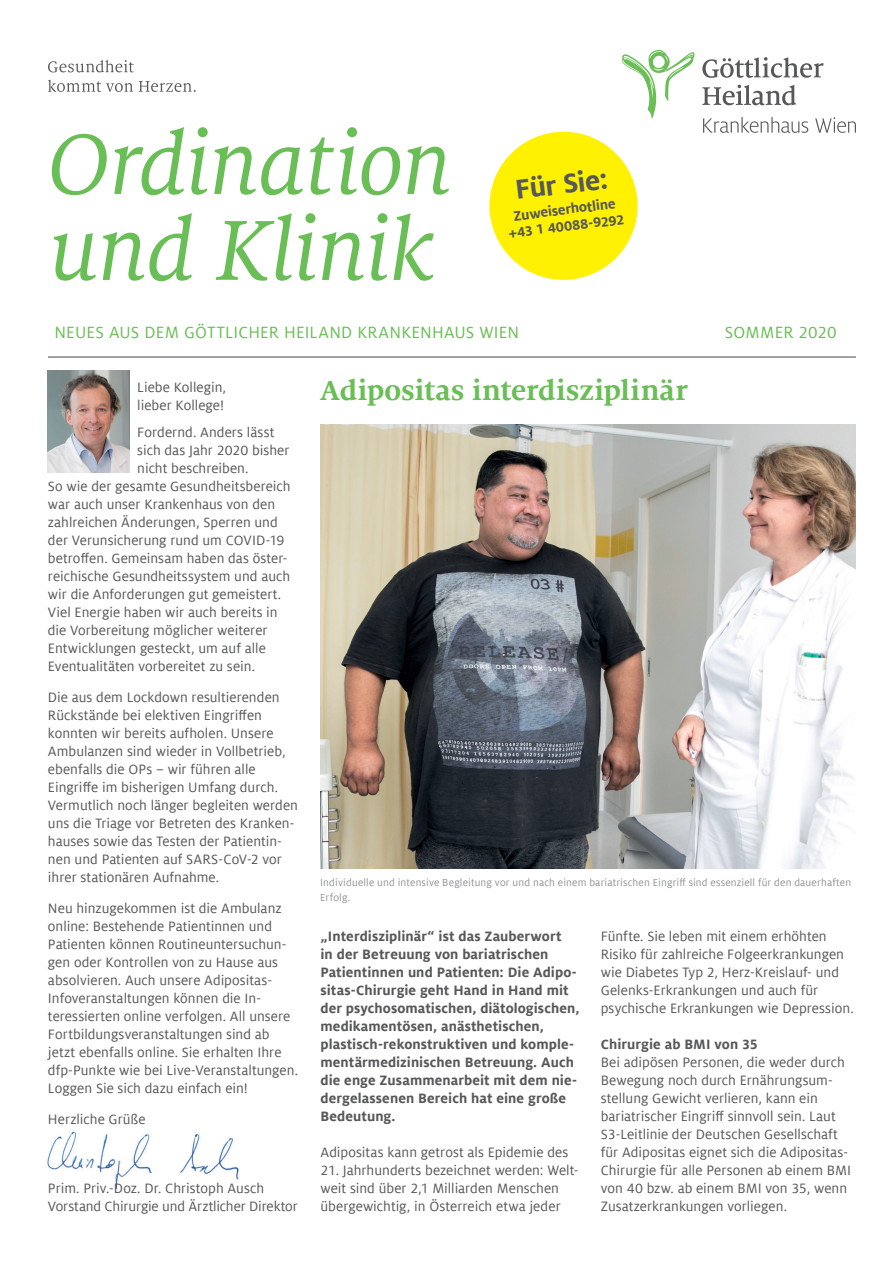
<style>
.page{position:relative;width:893px;height:1263px;background:#fff}
.page>*{position:absolute;margin:0;border:0;box-sizing:border-box;transform-origin:0 0}
.t1{font:italic 94.5px/85.9px "Milo Serif Offc Pro";letter-spacing:-.02em;color:#69be55}
.t2{font:700 30px "Milo Serif Offc Pro";letter-spacing:-.005em;color:#69be55}
.t3{font:700 30px "Milo Offc Pro";color:#57585a}
.t4{font:18px "Milo Offc Pro";letter-spacing:.01em;color:#69be55}
.t5{font:700 15.15px/16.6px "Milo Offc Pro";color:#57585a;text-align:center}
.t6{font:15px/18px "Milo Offc Pro";color:#57585a}
.t7{font:700 15px/18px "Milo Offc Pro";letter-spacing:.005em;color:#57585a}
.t8{font:11.25px/15px "Milo Offc Pro";letter-spacing:.01em;color:#939598}
</style>
<div class="page">
<img style="left:47px;top:1131px;width:192px;height:59px">
<hr style="left:48px;top:356px;width:808px;height:2px;background:#57585a">
<svg style="left:48px;top:60px;width:86px;height:12px"></svg>
<svg style="left:48px;top:80px;width:85px;height:12px"></svg>
<svg style="left:139px;top:81px;width:57px;height:11px"></svg>
<svg style="left:702px;top:85px;width:94px;height:20px"></svg>
<svg style="left:702px;top:57px;width:122px;height:21px"></svg>
<svg style="left:622px;top:50px;width:73px;height:69px"></svg>
<svg style="left:703px;top:117px;width:105px;height:16px"></svg>
<svg style="left:815px;top:117px;width:41px;height:16px"></svg>
<div style="left:489px;top:132px;width:149px;height:148px;background:#fff101;border-radius:50%"></div>
<img style="left:320px;top:425px;width:536px;height:443px">
<img style="left:48px;top:371px;width:82px;height:101px">
<h1 class="t1" style="left:48px;top:121px;width:405px">Ordination und Klinik</h1>
<h2 class="t3" style="left:513px;top:173px;width:94px;rotate:-7deg">Für Sie:</h2>
<p class="t5" style="left:506px;top:208px;width:117px;rotate:-7deg">Zuweiserhotline +43 1 40088-9292</p>
<p class="t4" style="left:54px;top:323px;width:466px">NEUES AUS DEM GÖTTLICHER HEILAND KRANKENHAUS WIEN</p>
<p class="t4" style="left:725px;top:323px;width:113px">SOMMER 2020</p>
<p class="t6" style="left:137px;top:379px;width:90px">Liebe Kollegin, lieber Kollege!</p>
<p class="t6" style="left:137px;top:424px;width:139px">Fordernd. Anders lässt</p>
<p class="t6" style="left:137px;top:442px;width:154px">sich das Jahr 2020 bisher</p>
<p class="t6" style="left:137px;top:460px;width:113px">nicht beschreiben.</p>
<p class="t6" style="left:48px;top:478px;width:244px">So wie der gesamte Gesundheitsbereich</p>
<p class="t6" style="left:48px;top:496px;width:229px">war auch unser Krankenhaus von den</p>
<p class="t6" style="left:48px;top:514px;width:231px">zahlreichen Änderungen, Sperren und</p>
<p class="t6" style="left:48px;top:532px;width:238px">der Verunsicherung rund um COVID-19</p>
<p class="t6" style="left:48px;top:550px;width:241px">betroffen. Gemeinsam haben das öster-</p>
<p class="t6" style="left:48px;top:568px;width:244px">reichische Gesundheitssystem und auch</p>
<p class="t6" style="left:48px;top:586px;width:235px">wir die Anforderungen gut gemeistert.</p>
<p class="t6" style="left:48px;top:604px;width:231px">Viel Energie haben wir auch bereits in</p>
<p class="t6" style="left:48px;top:622px;width:221px">die Vorbereitung möglicher weiterer</p>
<p class="t6" style="left:48px;top:640px;width:219px">Entwicklungen gesteckt, um auf alle</p>
<p class="t6" style="left:48px;top:658px;width:209px">Eventualitäten vorbereitet zu sein.</p>
<p class="t6" style="left:48px;top:688px;width:252px">Die aus dem Lockdown resultierenden Rückstände bei elektiven Eingriffen konnten wir bereits aufholen. Unsere Ambulanzen sind wieder in Vollbetrieb, ebenfalls die OPs – wir führen alle Eingriffe im bisherigen Umfang durch.<br>Vermutlich noch länger begleiten werden uns die Triage vor Betreten des Kranken&shy;hauses sowie das Testen der Patientin&shy;nen und Patienten auf SARS-CoV-2 vor ihrer stationären Aufnahme.</p>
<p class="t6" style="left:48px;top:899px;width:252px">Neu hinzugekommen ist die Ambulanz online: Bestehende Patientinnen und Patienten können Routineuntersuchun&shy;gen oder Kontrollen von zu Hause aus absolvieren. Auch unsere Adipositas-Infoveranstaltungen können die In&shy;teressierten online verfolgen. All unsere Fortbildungsveranstaltungen sind ab jetzt ebenfalls online. Sie erhalten Ihre dfp-Punkte wie bei Live-Veranstaltungen.<br>Loggen Sie sich dazu einfach ein!</p>
<p class="t6" style="left:48px;top:1110px;width:99px">Herzliche Grüße</p>
<p class="t6" style="left:48px;top:1179px;width:251px">Prim. Priv.-Doz. Dr. Christoph Ausch<br>Vorstand Chirurgie und Ärztlicher Direktor</p>
<h2 class="t2" style="left:320px;top:373px;width:369px">Adipositas interdisziplinär</h2>
<p class="t8" style="left:320px;top:875px;width:533px">Individuelle und intensive Begleitung vor und nach einem bariatrischen Eingriff sind essenziell für den dauerhaften<br>Erfolg.</p>
<p class="t7" style="left:320px;top:927px;width:260px">„Interdisziplinär“ ist das Zauberwort<br>in der Betreuung von bariatrischen Patientinnen und Patienten: Die Adipo&shy;sitas-Chirurgie geht Hand in Hand mit der psychosomatischen, diätologischen, medikamentösen, anästhetischen, plastisch-rekonstruktiven und komple&shy;mentärmedizinischen Betreuung. Auch die enge Zusammenarbeit mit dem nie&shy;dergelassenen Bereich hat eine große Bedeutung.</p>
<p class="t6" style="left:320px;top:1143px;width:249px">Adipositas kann getrost als Epidemie des</p>
<p class="t6" style="left:320px;top:1161px;width:259px">21. Jahrhunderts bezeichnet werden: Welt&shy;weit sind über 2,1 Milliarden Menschen übergewichtig, in Österreich etwa jeder</p>
<p class="t6" style="left:601px;top:927px;width:254px">Fünfte. Sie leben mit einem erhöhten Risiko für zahlreiche Folgeerkrankungen wie Diabetes Typ 2, Herz-Kreislauf- und Gelenks-Erkrankungen und auch für psychische Erkrankungen wie Depression.</p>
<p class="t7" style="left:601px;top:1035px;width:159px">Chirurgie ab BMI von 35</p>
<p class="t6" style="left:601px;top:1053px;width:252px">Bei adipösen Personen, die weder durch Bewegung noch durch Ernährungsum&shy;stellung Gewicht verlieren, kann ein bariatrischer Eingriff sinnvoll sein. Laut S3-Leitlinie der Deutschen Gesellschaft für Adipositas eignet sich die Adipositas-Chirurgie für alle Personen ab einem BMI von 40 bzw. ab einem BMI von 35, wenn Zusatzerkrankungen vorliegen.</p>
</div>
